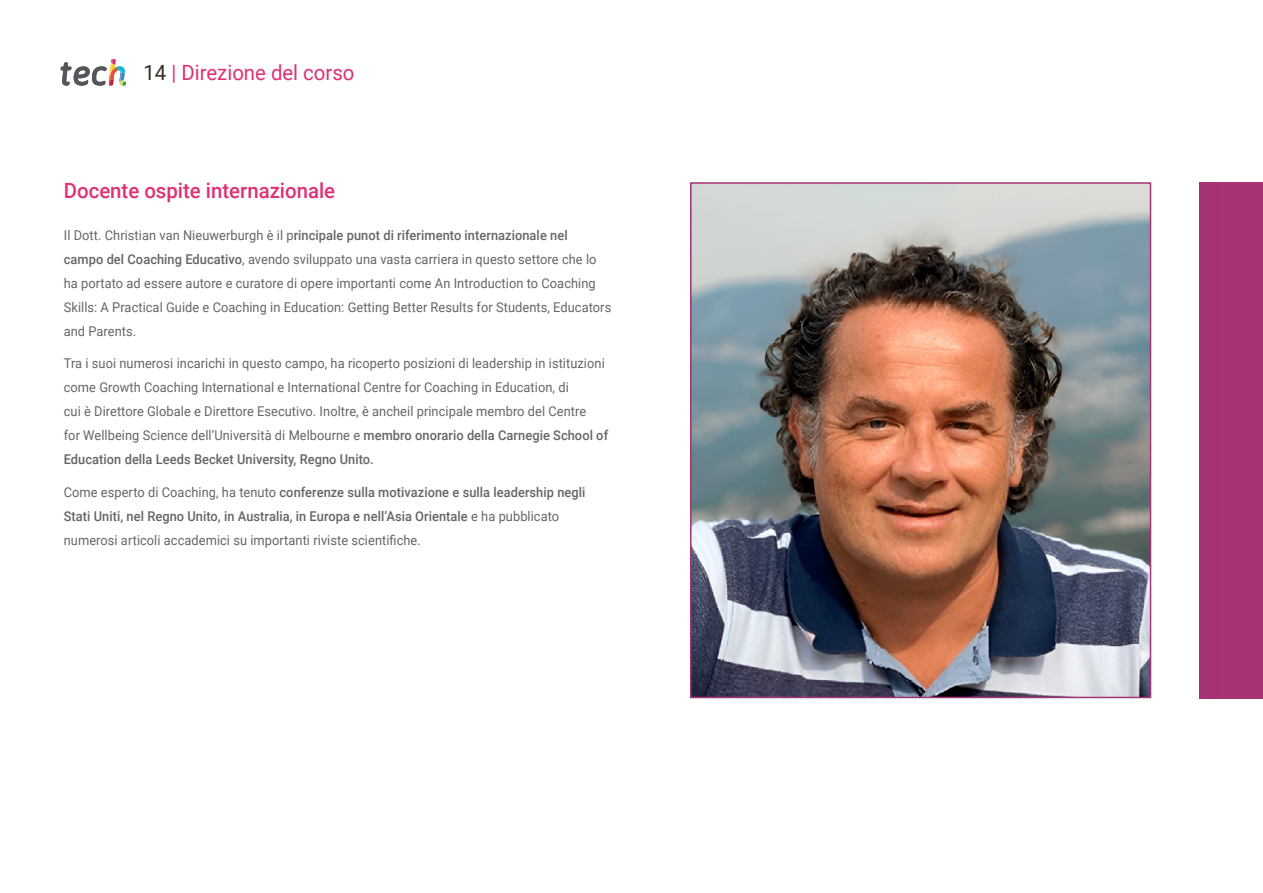
<style>
.page{position:relative;width:1263px;height:893px;background:#fff}
.page>*{position:absolute;margin:0;border:0;box-sizing:border-box;transform-origin:0 0}
.t1{font:500 21px "Roboto";color:#df3174}
.t2{font:21px "Roboto";color:#e03073}
.t3{font:13.5px/24px "Roboto";letter-spacing:.005em;color:#656565;scale:.95 1}
.t4{font:500 13.5px/24px "Roboto";letter-spacing:.005em;color:#656565;scale:.95 1}
.s1{color:#312e20}
.s2{font-weight:500}
.s3{font-weight:400}
</style>
<div class="page">
<svg style="left:61px;top:59px;width:65px;height:27px"></svg>
<img style="left:693px;top:185px;width:455px;height:510px">
<div style="left:690px;top:182px;width:461px;height:516px;border:2px solid #a53274"></div>
<div style="left:1199px;top:182px;width:64px;height:516px;background:#a73274"></div>
<h1 class="t2" style="left:144px;top:57px;width:213px"><span class="s1">14</span> | Direzione del corso</h1>
<h1 class="t1" style="left:64px;top:176px;width:273px">Docente ospite internazionale</h1>
<p class="t3" style="left:64px;top:222px;width:578px">Il Dott. Christian van Nieuwerburgh è il p<span class="s2">rincipale punot di riferimento internazionale nel<br>campo del Coaching Educativo</span>, avendo sviluppato una vasta carriera in questo settore che lo ha portato ad essere autore e curatore di opere importanti come An Introduction to Coaching Skills: A Practical Guide e Coaching in Education: Getting Better Results for Students, Educators and Parents.</p>
<p class="t3" style="left:64px;top:351px;width:575px">Tra i suoi numerosi incarichi in questo campo, ha ricoperto posizioni di leadership in istituzioni come Growth Coaching International e International Centre for Coaching in Education, di<br>cui è Direttore Globale e Direttore Esecutivo. Inoltre, è ancheil principale membro del Centre<br>for Wellbeing Science dell’Università di Melbourne e <span class="s2">membro onorario della Carnegie School of Education della Leeds Becket University, Regno Unito.</span></p>
<p class="t4" style="left:64px;top:479px;width:551px"><span class="s3">Come esperto di Coaching, ha tenuto</span> conferenze sulla motivazione e sulla leadership negli<br>Stati Uniti, nel Regno Unito, in Australia, in Europa e nell’Asia Orientale <span class="s3">e ha pubblicato numerosi articoli accademici su importanti riviste scientifiche.</span></p>
</div>
